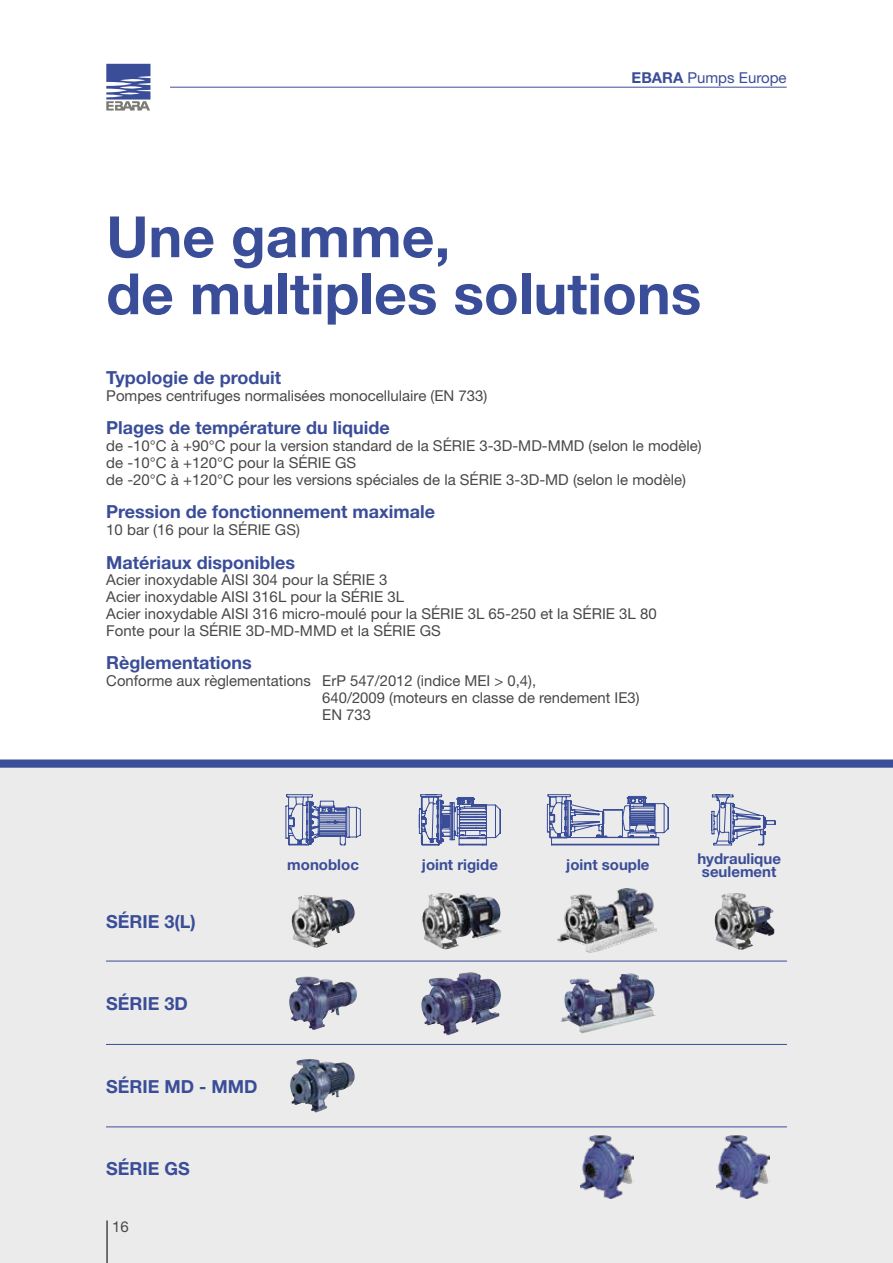
<style>
.page{position:relative;width:893px;height:1263px;background:#fff}
.page>*{position:absolute;margin:0;border:0;box-sizing:border-box;transform-origin:0 0}
.t1{font:700 57px/57px "Helvetica Neue";color:#3a4d98}
.t2{font:700 18px "Helvetica Neue";color:#3a4d98}
.t3{font:15px/16.8px "Helvetica Neue";color:#484848}
.t4{font:700 15px/12.9px "Helvetica Neue";color:#3a4d98;text-align:center}
.t5{font:15px "Helvetica Neue";color:#3a4d98}
.s1{font-weight:700}
</style>
<div class="page">
<svg style="left:106px;top:64px;width:44px;height:47px;background:#7682ae"></svg>
<hr style="left:170px;top:87px;width:617px;height:1px;background:#3a4d98">
<div style="left:0;top:759px;width:893px;height:504px;background:#ebebeb"></div>
<hr style="left:106px;top:1220px;width:2px;height:43px;background:#484848">
<img style="left:292px;top:895px;width:63px;height:53px">
<img style="left:715px;top:893px;width:59px;height:57px">
<img style="left:422px;top:893px;width:80px;height:56px">
<img style="left:557px;top:888px;width:99px;height:65px">
<img style="left:288px;top:976px;width:69px;height:54px">
<img style="left:421px;top:972px;width:49px;height:44px">
<img style="left:569px;top:973px;width:62px;height:18px">
<img style="left:290px;top:1059px;width:65px;height:53px">
<svg style="left:285px;top:794px;width:76px;height:52px;background:#a7aecb"></svg>
<svg style="left:418px;top:780px;width:83px;height:80px;background:#b9bed3"></svg>
<svg style="left:546px;top:777px;width:123px;height:69px;background:#bec3d6"></svg>
<svg style="left:711px;top:794px;width:65px;height:52px;background:#bec2d5"></svg>
<hr style="left:106px;top:961px;width:681px;height:1px;background:#3a4d98">
<hr style="left:106px;top:1044px;width:681px;height:1px;background:#3a4d98">
<hr style="left:106px;top:1126px;width:681px;height:1px;background:#3a4d98">
<img style="left:717px;top:1135px;width:53px;height:63px">
<img style="left:580px;top:1135px;width:53px;height:63px">
<p class="t5" style="left:632px;top:68px;width:157px"><span class="s1">EBARA</span> Pumps Europe</p>
<h1 class="t1" style="left:106px;top:207px;width:596px">Une gamme,<br>de multiples solutions</h1>
<p class="t2" style="left:106px;top:366px;width:176px">Typologie de produit</p>
<p class="t3" style="left:106px;top:387px;width:383px">Pompes centrifuges normalisées monocellulaire (EN 733)</p>
<p class="t2" style="left:106px;top:417px;width:285px">Plages de température du liquide</p>
<p class="t3" style="left:106px;top:437px;width:597px">de -10°C à +90°C pour la version standard de la SÉRIE 3-3D-MD-MMD (selon le modèle) de -10°C à +120°C pour la SÉRIE GS<br>de -20°C à +120°C pour les versions spéciales de la SÉRIE 3-3D-MD (selon le modèle)</p>
<p class="t2" style="left:106px;top:501px;width:330px">Pression de fonctionnement maximale</p>
<p class="t3" style="left:106px;top:521px;width:195px">10 bar (16 pour la SÉRIE GS)</p>
<p class="t2" style="left:106px;top:551px;width:190px">Matériaux disponibles</p>
<p class="t3" style="left:106px;top:571px;width:552px">Acier inoxydable AISI 304 pour la SÉRIE 3<br>Acier inoxydable AISI 316L pour la SÉRIE 3L<br>Acier inoxydable AISI 316 micro-moulé pour la SÉRIE 3L 65-250 et la SÉRIE 3L 80<br>Fonte pour la SÉRIE 3D-MD-MMD et la SÉRIE GS</p>
<p class="t2" style="left:106px;top:652px;width:147px">Règlementations</p>
<p class="t3" style="left:322px;top:672px;width:319px;text-indent:-216px">Conforme aux règlementations ErP 547/2012 (indice MEI &gt; 0,4),<br>640/2009 (moteurs en classe de rendement IE3)<br>EN 733</p>
<p class="t2" style="left:106px;top:910px;width:91px">SÉRIE 3(L)</p>
<p class="t2" style="left:106px;top:993px;width:83px">SÉRIE 3D</p>
<p class="t2" style="left:106px;top:1075px;width:153px">SÉRIE MD - MMD</p>
<p class="t2" style="left:106px;top:1157px;width:85px">SÉRIE GS</p>
<p class="t3" style="left:112px;top:1218px;width:18px">16</p>
<p class="t4" style="left:287px;top:857px;width:73px">monobloc</p>
<p class="t4" style="left:422px;top:857px;width:78px">joint rigide</p>
<p class="t4" style="left:566px;top:857px;width:85px">joint souple</p>
<p class="t4" style="left:697px;top:851px;width:85px">hydraulique seulement</p>
</div>
